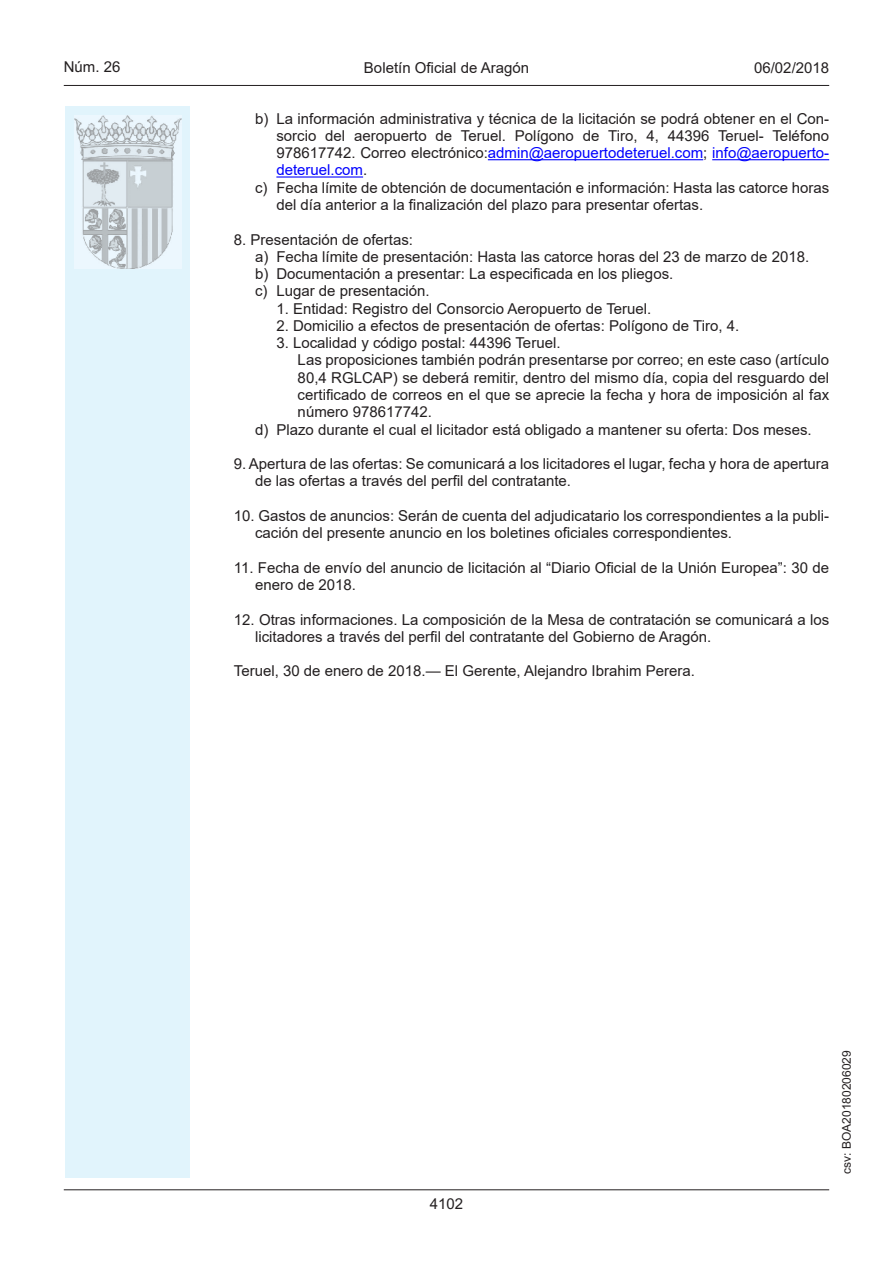
<style>
.page{position:relative;width:893px;height:1263px;background:#fff}
.page>*{position:absolute;margin:0;border:0;box-sizing:border-box;transform-origin:0 0}
.Sangrado_02{font:15px/17.2px "Arial";color:#231f20;text-align:justify}
.Sangrado_01{font:15px/17.2px "Arial";color:#231f20}
.Sangrado_05{font:15px/17.2px "Arial";color:#231f20;text-align:justify}
.inicio_de_parrafo{font:15px "Arial";color:#231f20}
.estilo_head-c{font:15px "Arial";color:#231f20}
.estilo_head-d{font:15px "Arial MT2";color:#231f20}
.estilo_head-i{font:15px "Arial MT2";color:#231f20}
.numero_pagina{font:15px "Arial MT2";color:#231f20}
.estilo_head-i-2{font:12px "Arial MT2";color:#231f20}
.s1{color:#00f}
.s2{font-family:"Arial MT2"}
</style>
<div class="page">
<div style="left:65px;top:106px;width:125px;height:1072px;background:#e1f4fc"></div>
<img style="left:75px;top:115px;width:106px;height:153px">
<hr style="left:64px;top:85px;width:765px;height:1px;background:#231f20">
<hr style="left:64px;top:1189px;width:765px;height:1px;background:#231f20">
<hr style="left:488px;top:159px;width:215px;height:1px;background:#00f">
<hr style="left:712px;top:159px;width:117px;height:1px;background:#00f">
<hr style="left:276px;top:176px;width:87px;height:2px;background:#00f">
<p class="estilo_head-i" style="left:64px;top:57px;width:58px">Núm. 26</p>
<p class="estilo_head-c" style="left:364px;top:57px;width:167px">Boletín Oficial de Aragón</p>
<p class="estilo_head-d" style="left:754px;top:57px;width:77px">06/02/2018</p>
<p class="Sangrado_02" style="left:276px;top:110px;width:554px;text-indent:-21px">b) La información administrativa y técnica de la licitación se podrá obtener en el Con&shy;sorcio del aeropuerto de Teruel. Polígono de Tiro, 4, 44396 Teruel- Teléfono 978617742. Correo electrónico:<span class="s1">admin@aeropuertodeteruel.com</span><span class="s2">;</span> <span class="s1">info@aeropuerto&shy;deteruel.com</span><span class="s2">.</span></p>
<p class="Sangrado_02" style="left:276px;top:179px;width:554px;text-indent:-21px">c) Fecha límite de obtención de documentación e información: Hasta las catorce horas del día anterior a la finalización del plazo para presentar ofertas.</p>
<p class="inicio_de_parrafo" style="left:234px;top:229px;width:181px">8. Presentación de ofertas:</p>
<p class="Sangrado_02" style="left:255px;top:248px;width:556px">a) Fecha límite de presentación: Hasta las catorce horas del 23 de marzo de 2018.</p>
<p class="Sangrado_02" style="left:255px;top:265px;width:420px">b) Documentación a presentar: La especificada en los pliegos.</p>
<p class="Sangrado_02" style="left:255px;top:282px;width:176px">c) Lugar de presentación.</p>
<p class="Sangrado_05" style="left:276px;top:300px;width:376px">1. Entidad: Registro del Consorcio Aeropuerto de Teruel.</p>
<p class="Sangrado_05" style="left:276px;top:317px;width:464px">2. Domicilio a efectos de presentación de ofertas: Polígono de Tiro, 4.</p>
<p class="Sangrado_05" style="left:276px;top:334px;width:286px">3. Localidad y código postal: 44396 Teruel.</p>
<p class="Sangrado_05" style="left:298px;top:351px;width:533px">Las proposiciones también podrán presentarse por correo; en este caso (artículo 80,4 RGLCAP) se deberá remitir, dentro del mismo día, copia del resguardo del certificado de correos en el que se aprecie la fecha y hora de imposición al fax número 978617742.</p>
<p class="Sangrado_02" style="left:255px;top:421px;width:558px">d) Plazo durante el cual el licitador está obligado a mantener su oferta: Dos meses.</p>
<p class="Sangrado_01" style="left:255px;top:455px;width:576px;text-indent:-21px">9. Apertura de las ofertas: Se comunicará a los licitadores el lugar, fecha y hora de apertura de las ofertas a través del perfil del contratante.</p>
<p class="Sangrado_01" style="left:255px;top:507px;width:576px;text-indent:-21px">10. Gastos de anuncios: Serán de cuenta del adjudicatario los correspondientes a la publi&shy;cación del presente anuncio en los boletines oficiales correspondientes.</p>
<p class="Sangrado_01" style="left:255px;top:559px;width:576px;text-indent:-21px">11. Fecha de envío del anuncio de licitación al “Diario Oficial de la Unión Europea”: 30 de enero de 2018.</p>
<p class="Sangrado_01" style="left:255px;top:611px;width:576px;text-indent:-21px">12. Otras informaciones. La composición de la Mesa de contratación se comunicará a los licitadores a través del perfil del contratante del Gobierno de Aragón.</p>
<p class="inicio_de_parrafo" style="left:234px;top:661px;width:463px">Teruel, 30 de enero de 2018.— El Gerente, Alejandro Ibrahim Perera.</p>
<p class="numero_pagina" style="left:430px;top:1193px;width:35px">4102</p>
<p class="estilo_head-i-2" style="left:838px;top:1174px;width:125px;rotate:-90deg">csv: BOA20180206029</p>
</div>
